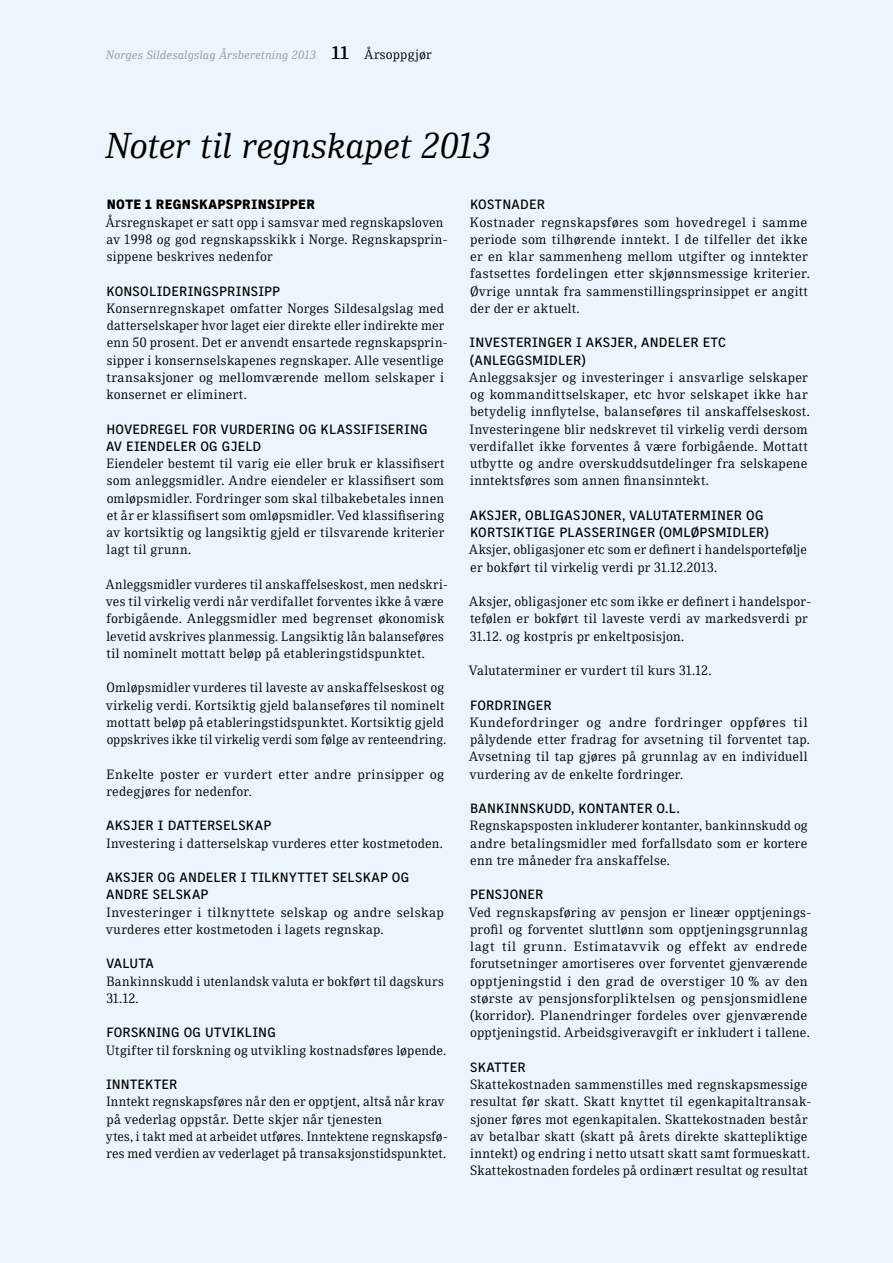
<style>
.page{position:relative;width:893px;height:1263px;background:#ebf5fb}
.page>*{position:absolute;margin:0;border:0;box-sizing:border-box;transform-origin:0 0}
.t1{font:italic 36px "Skopex Serif";letter-spacing:-.005em;color:#000}
.t2{font:13.5px/17.2px "Skopex Serif";letter-spacing:.02em;color:#000}
.t3{font:500 13.5px/17.2px "Skopex Gothic";letter-spacing:.015em;color:#000}
.t4{font:900 13.5px "Skopex Gothic";letter-spacing:.015em;color:#000}
.t5{font:italic 12px "Skopex Serif";letter-spacing:.025em;color:#989999}
.s1{font-weight:700;font-style:normal;font-size:18px;color:#000}
.s2{font-style:normal;font-size:13.5px;color:#000}
</style>
<div class="page">
<p class="t5" style="left:106px;top:48px;width:327px">Norges Sildesalgslag Årsberetning 2013 <span class="s1">11</span> <span class="s2">Årsoppgjør</span></p>
<h1 class="t1" style="left:106px;top:124px;width:387px">Noter til regnskapet 2013</h1>
<p class="t4" style="left:107px;top:196px;width:210px">NOTE 1 REGNSKAPSPRINSIPPER</p>
<p class="t2" style="left:106px;top:213px;width:344px">Årsregnskapet er satt opp i samsvar med regnskapsloven av 1998 og god regnskapsskikk i Norge. Regnskapsprin&shy;sippene beskrives nedenfor</p>
<p class="t3" style="left:107px;top:282px;width:175px">KONSOLIDERINGSPRINSIPP</p>
<p class="t2" style="left:106px;top:299px;width:343px">Konsernregnskapet omfatter Norges Sildesalgslag med datterselskaper hvor laget eier direkte eller indirekte mer enn 50 prosent. Det er anvendt ensartede regnskapsprin&shy;sipper i konsernselskapenes regnskaper. Alle vesentlige transaksjoner og mellomværende mellom selskaper i konsernet er eliminert.</p>
<p class="t3" style="left:106px;top:420px;width:323px">HOVEDREGEL FOR VURDERING OG KLASSIFISERING<br>AV EIENDELER OG GJELD</p>
<p class="t2" style="left:106px;top:455px;width:340px;text-align:justify">Eiendeler bestemt til varig eie eller bruk er klassifisert som anleggsmidler. Andre eiendeler er klassifisert som omløpsmidler. Fordringer som skal tilbakebetales innen et år er klassifisert som omløpsmidler. Ved klassifisering av kortsiktig og langsiktig gjeld er tilsvarende kriterier lagt til grunn.</p>
<p class="t2" style="left:106px;top:575px;width:344px">Anleggsmidler vurderes til anskaffelseskost, men nedskri&shy;ves til virkelig verdi når verdifallet forventes ikke å være forbigående. Anleggsmidler med begrenset økonomisk levetid avskrives planmessig. Langsiktig lån balanseføres til nominelt mottatt beløp på etableringstidspunktet.</p>
<p class="t2" style="left:106px;top:679px;width:342px">Omløpsmidler vurderes til laveste av anskaffelseskost og virkelig verdi. Kortsiktig gjeld balanseføres til nominelt mottatt beløp på etableringstidspunktet. Kortsiktig gjeld oppskrives ikke til virkelig verdi som følge av renteendring.</p>
<p class="t2" style="left:106px;top:765px;width:339px">Enkelte poster er vurdert etter andre prinsipper og redegjøres for nedenfor.</p>
<p class="t3" style="left:106px;top:817px;width:166px">AKSJER I DATTERSELSKAP</p>
<p class="t2" style="left:106px;top:834px;width:338px">Investering i datterselskap vurderes etter kostmetoden.</p>
<p class="t3" style="left:106px;top:868px;width:305px">AKSJER OG ANDELER I TILKNYTTET SELSKAP OG<br>ANDRE SELSKAP</p>
<p class="t2" style="left:106px;top:903px;width:339px">Investeringer i tilknyttete selskap og andre selskap vurderes etter kostmetoden i lagets regnskap.</p>
<p class="t3" style="left:106px;top:955px;width:49px">VALUTA</p>
<p class="t2" style="left:106px;top:972px;width:339px">Bankinnskudd i utenlandsk valuta er bokført til dagskurs<br>31.12.</p>
<p class="t3" style="left:107px;top:1024px;width:171px">FORSKNING OG UTVIKLING</p>
<p class="t2" style="left:106px;top:1041px;width:341px">Utgifter til forskning og utvikling kostnadsføres løpende.</p>
<p class="t3" style="left:106px;top:1075px;width:73px">INNTEKTER</p>
<p class="t2" style="left:106px;top:1093px;width:343px">Inntekt regnskapsføres når den er opptjent, altså når krav på vederlag oppstår. Dette skjer når tjenesten<br>ytes, i takt med at arbeidet utføres. Inntektene regnskapsfø&shy;res med verdien av vederlaget på transaksjonstidspunktet.</p>
<p class="t3" style="left:470px;top:196px;width:76px">KOSTNADER</p>
<p class="t2" style="left:470px;top:213px;width:341px">Kostnader regnskapsføres som hovedregel i samme periode som tilhørende inntekt. I de tilfeller det ikke er en klar sammenheng mellom utgifter og inntekter fastsettes fordelingen etter skjønnsmessige kriterier.<br>Øvrige unntak fra sammenstillingsprinsippet er angitt der der er aktuelt.</p>
<p class="t3" style="left:470px;top:334px;width:258px">INVESTERINGER I AKSJER, ANDELER ETC (ANLEGGSMIDLER)</p>
<p class="t2" style="left:469px;top:368px;width:342px">Anleggsaksjer og investeringer i ansvarlige selskaper og kommandittselskaper, etc hvor selskapet ikke har betydelig innflytelse, balanseføres til anskaffelseskost.<br>Investeringene blir nedskrevet til virkelig verdi dersom verdifallet ikke forventes å være forbigående. Mottatt utbytte og andre overskuddsutdelinger fra selskapene inntektsføres som annen finansinntekt.</p>
<p class="t3" style="left:470px;top:506px;width:301px">AKSJER, OBLIGASJONER, VALUTATERMINER OG<br>KORTSIKTIGE PLASSERINGER (OMLØPSMIDLER)</p>
<p class="t2" style="left:469px;top:541px;width:339px">Aksjer, obligasjoner etc som er definert i handelsportefølje er bokført til virkelig verdi pr 31.12.2013.</p>
<p class="t2" style="left:469px;top:593px;width:344px">Aksjer, obligasjoner etc som ikke er definert i handelspor&shy;tefølen er bokført til laveste verdi av markedsverdi pr<br>31.12. og kostpris pr enkeltposisjon.</p>
<p class="t2" style="left:469px;top:662px;width:244px">Valutaterminer er vurdert til kurs 31.12.</p>
<p class="t3" style="left:470px;top:696px;width:83px">FORDRINGER</p>
<p class="t2" style="left:469px;top:713px;width:342px">Kundefordringer og andre fordringer oppføres til pålydende etter fradrag for avsetning til forventet tap.<br>Avsetning til tap gjøres på grunnlag av en individuell vurdering av de enkelte fordringer.</p>
<p class="t3" style="left:470px;top:799px;width:211px">BANKINNSKUDD, KONTANTER O.L.</p>
<p class="t2" style="left:470px;top:817px;width:339px;text-align:justify">Regnskapsposten inkluderer kontanter, bankinnskudd og andre betalingsmidler med forfallsdato som er kortere enn tre måneder fra anskaffelse.</p>
<p class="t3" style="left:470px;top:886px;width:75px">PENSJONER</p>
<p class="t2" style="left:469px;top:903px;width:342px">Ved regnskapsføring av pensjon er lineær opptjenings&shy;profil og forventet sluttlønn som opptjeningsgrunnlag lagt til grunn. Estimatavvik og effekt av endrede forutsetninger amortiseres over forventet gjenværende opptjeningstid i den grad de overstiger 10 % av den største av pensjonsforpliktelsen og pensjonsmidlene (korridor). Planendringer fordeles over gjenværende opptjeningstid. Arbeidsgiveravgift er inkludert i tallene.</p>
<p class="t3" style="left:470px;top:1058px;width:57px">SKATTER</p>
<p class="t2" style="left:470px;top:1076px;width:343px">Skattekostnaden sammenstilles med regnskapsmessige resultat før skatt. Skatt knyttet til egenkapitaltransak&shy;sjoner føres mot egenkapitalen. Skattekostnaden består av betalbar skatt (skatt på årets direkte skattepliktige inntekt) og endring i netto utsatt skatt samt formueskatt.<br>Skattekostnaden fordeles på ordinært resultat og resultat</p>
</div>
